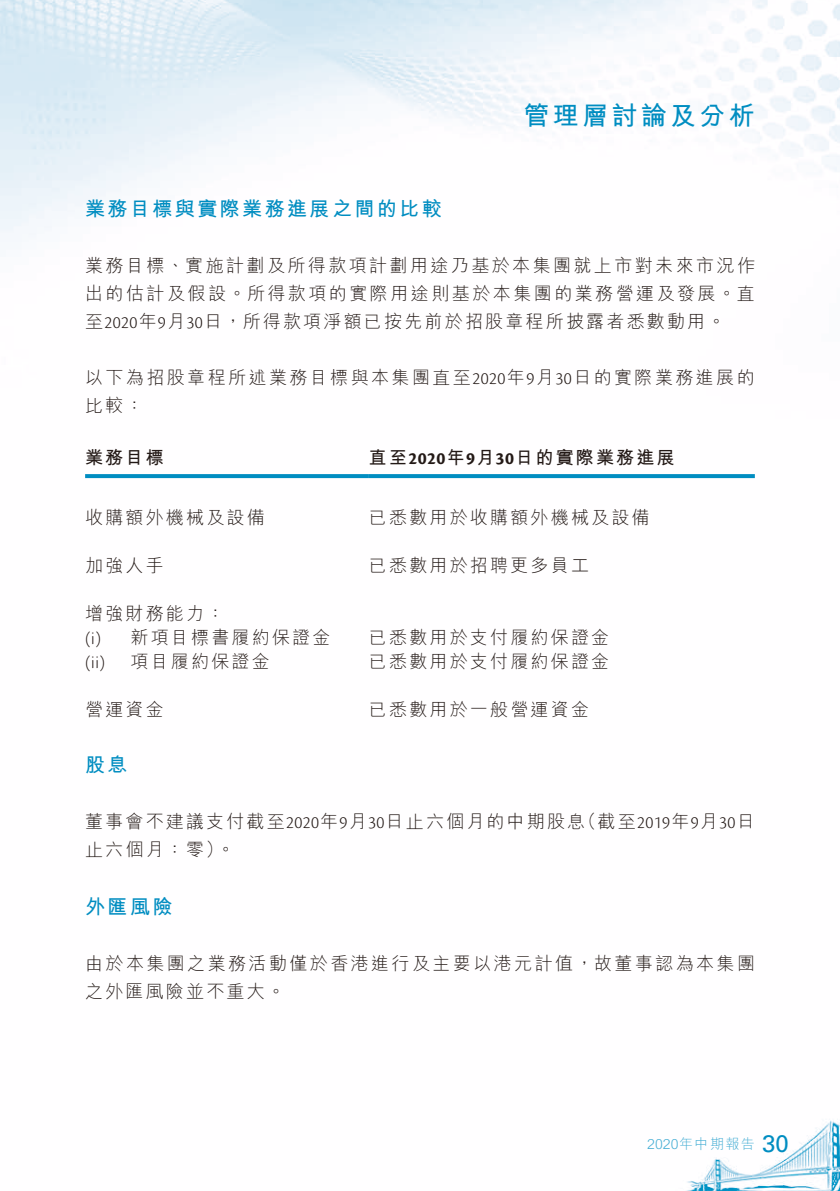
<style>
.page{position:relative;width:840px;height:1191px;background:#fff}
.page>*{position:absolute;margin:0;border:0;box-sizing:border-box;transform-origin:0 0}
.t1{font:700 26px "M Hei HK";letter-spacing:.13em;color:#008dc1}
.t2{font:700 20px "M Hei HK";letter-spacing:.12em;color:#008dc1}
.t3{font:300 18px/28px "M Hei HK";letter-spacing:.12em;color:#231916}
.t4{font:700 18px "M Hei HK";letter-spacing:.12em;color:#231916}
.t5{font:300 18px "Cronos Pro";color:#231916}
.t6{font:300 14px "M Hei HK";letter-spacing:.075em;color:#46aed4}
.s1{font-family:"Cronos Pro"}
.s2{font-family:"Univers LT Std";font-weight:400;font-size:24px;color:#008dc1}
</style>
<div class="page">
<img style="left:0;top:0;width:839px;height:1191px">
<svg style="left:85px;top:474px;width:284px;height:4px"></svg>
<svg style="left:369px;top:474px;width:385px;height:4px;background:#068fc2"></svg>
<h1 class="t1" style="left:523px;top:97px;width:233px">管理層討論及分析</h1>
<p class="t2" style="left:85px;top:194px;width:358px">業務目標與實際業務進展之間的比較</p>
<p class="t3" style="left:85px;top:251px;width:671px;text-align:justify">業務目標、實施計劃及所得款項計劃用途乃基於本集團就上市對未來市況作出的估計及假設。所得款項的實際用途則基於本集團的業務營運及發展。直至<span class="s1">2020</span>年<span class="s1">9</span>月<span class="s1">30</span>日，所得款項淨額已按先前於招股章程所披露者悉數動用。</p>
<p class="t3" style="left:85px;top:363px;width:670px">以下為招股章程所述業務目標與本集團直至<span class="s1">2020</span>年<span class="s1">9</span>月<span class="s1">30</span>日的實際業務進展的比較：</p>
<p class="t4" style="left:85px;top:445px;width:80px">業務目標</p>
<p class="t4" style="left:368px;top:445px;width:307px">直至<span class="s1">2020</span>年<span class="s1">9</span>月<span class="s1">30</span>日的實際業務進展</p>
<p class="t3" style="left:85px;top:503px;width:181px">收購額外機械及設備</p>
<p class="t3" style="left:369px;top:503px;width:282px">已悉數用於收購額外機械及設備</p>
<p class="t3" style="left:85px;top:551px;width:80px">加強人手</p>
<p class="t3" style="left:369px;top:551px;width:221px">已悉數用於招聘更多員工</p>
<p class="t3" style="left:85px;top:601px;width:247px;line-height:24px">增強財務能力：<br><span class="s1">(i)</span> 新項目標書履約保證金</p>
<p class="t3" style="left:369px;top:623px;width:242px">已悉數用於支付履約保證金</p>
<p class="t5" style="left:85px;top:652px;width:21px">(ii)</p>
<p class="t3" style="left:130px;top:647px;width:141px">項目履約保證金</p>
<p class="t3" style="left:369px;top:647px;width:242px">已悉數用於支付履約保證金</p>
<p class="t3" style="left:85px;top:695px;width:80px">營運資金</p>
<p class="t3" style="left:369px;top:695px;width:221px">已悉數用於一般營運資金</p>
<p class="t2" style="left:85px;top:749px;width:44px">股息</p>
<p class="t3" style="left:85px;top:806px;width:670px">董事會不建議支付截至<span class="s1">2020</span>年<span class="s1">9</span>月<span class="s1">30</span>日止六個月的中期股息（截至<span class="s1">2019</span>年<span class="s1">9</span>月<span class="s1">30</span>日止六個月：零）。</p>
<p class="t2" style="left:85px;top:891px;width:89px">外匯風險</p>
<p class="t3" style="left:85px;top:948px;width:671px">由於本集團之業務活動僅於香港進行及主要以港元計值，故董事認為本集團之外匯風險並不重大。</p>
<p class="t6" style="left:647px;top:1137px;width:143px">2020年中期報告 <span class="s2">30</span></p>
</div>
